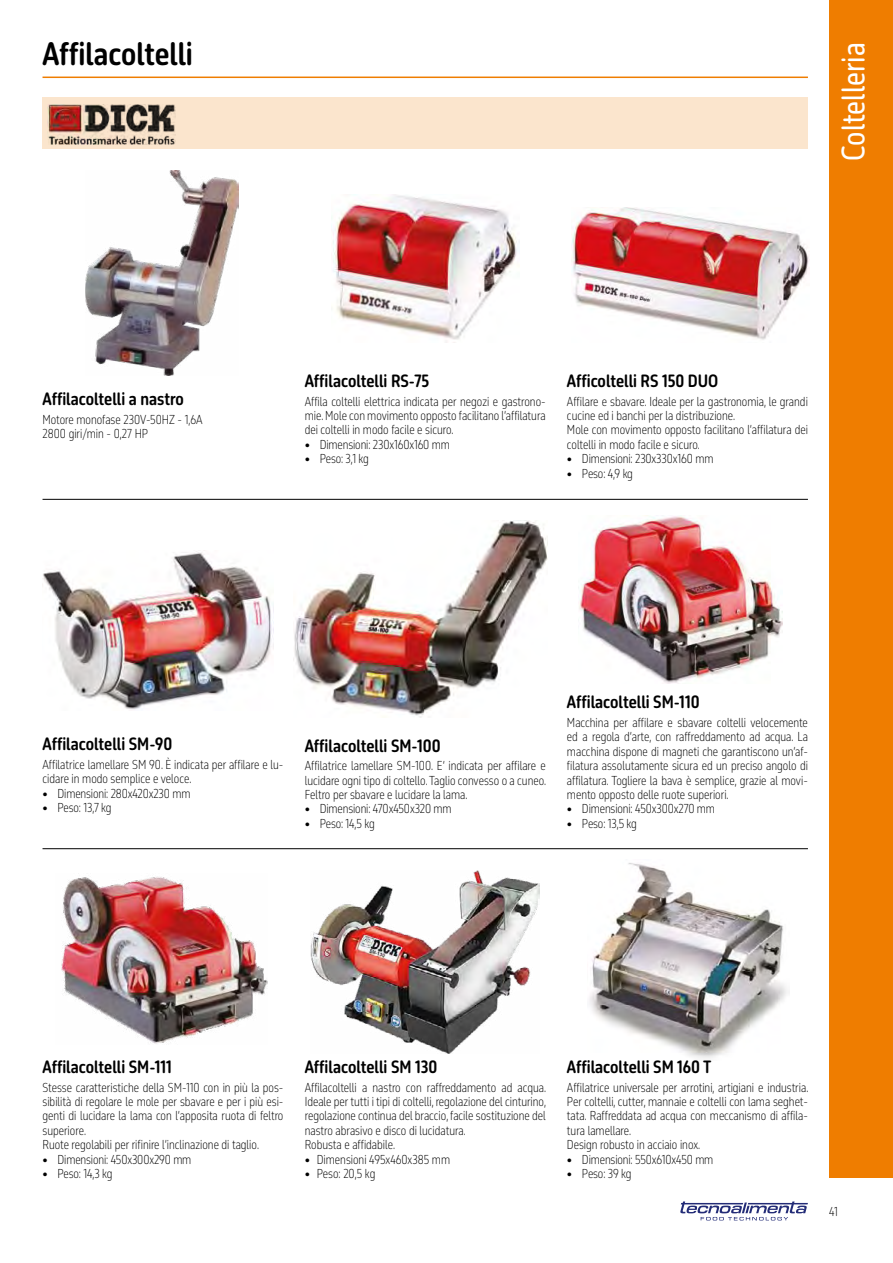
<style>
.page{position:relative;width:893px;height:1263px;background:#fff}
.page>*{position:absolute;margin:0;border:0;box-sizing:border-box;transform-origin:0 0}
.t1{font:700 30px "October Condensed DL";color:#000}
.t2{font:30px "October Condensed DL";color:#fff}
.t3{font:700 16.5px "October Condensed DL";color:#000}
.t4{font:200 12px/14.4px "October Condensed DL";color:#000}
</style>
<div class="page">
<svg style="left:680px;top:1201px;width:128px;height:19px"></svg>
<div style="left:829px;top:0;width:64px;height:1178px;background:#ef7d00"></div>
<hr style="left:43px;top:77px;width:765px;height:1px;background:#ef7d00">
<img style="left:589px;top:863px;width:198px;height:196px">
<hr style="left:43px;top:499px;width:765px;height:1px;background:#000">
<hr style="left:43px;top:848px;width:765px;height:1px;background:#000">
<img style="left:43px;top:551px;width:231px;height:159px">
<img style="left:294px;top:520px;width:253px;height:198px">
<img style="left:579px;top:515px;width:203px;height:169px">
<img style="left:61px;top:876px;width:207px;height:168px">
<img style="left:85px;top:170px;width:153px;height:206px">
<img style="left:333px;top:194px;width:187px;height:149px">
<img style="left:571px;top:207px;width:238px;height:133px">
<div style="left:43px;top:98px;width:765px;height:51px;background:#fbe5cd"></div>
<img style="left:48px;top:104px;width:127px;height:41px">
<img style="left:311px;top:870px;width:229px;height:183px">
<h1 class="t1" style="left:43px;top:35px;width:152px">Affilacoltelli</h1>
<h1 class="t2" style="left:834px;top:161px;width:119px;rotate:-90deg">Coltelleria</h1>
<h2 class="t3" style="left:43px;top:388px;width:143px">Affilacoltelli a nastro</h2>
<p class="t4" style="left:43px;top:412px;width:162px">Motore monofase 230V-50HZ - 1,6A<br>2800 giri/min - 0,27 HP</p>
<h2 class="t3" style="left:305px;top:370px;width:126px">Affilacoltelli RS-75</h2>
<p class="t4" style="left:305px;top:394px;width:242px;text-align:justify">Affila coltelli elettrica indicata per negozi e gastrono&shy;mie. Mole con movimento opposto facilitano l’affilatura dei coltelli in modo facile e sicuro.</p>
<p class="t4" style="left:305px;top:437px;width:147px">• Dimensioni: 230x160x160 mm</p>
<p class="t4" style="left:305px;top:452px;width:65px">• Peso: 3,1 kg</p>
<h2 class="t3" style="left:567px;top:370px;width:153px">Afficoltelli RS 150 DUO</h2>
<p class="t4" style="left:567px;top:394px;width:242px">Affilare e sbavare. Ideale per la gastronomia, le grandi cucine ed i banchi per la distribuzione.<br>Mole con movimento opposto facilitano l’affilatura dei coltelli in modo facile e sicuro.</p>
<p class="t4" style="left:567px;top:452px;width:148px">• Dimensioni: 230x330x160 mm</p>
<p class="t4" style="left:567px;top:466px;width:67px">• Peso: 4,9 kg</p>
<h2 class="t3" style="left:43px;top:733px;width:131px">Affilacoltelli SM-90</h2>
<p class="t4" style="left:43px;top:757px;width:242px">Affilatrice lamellare SM 90. È indicata per affilare e lu&shy;cidare in modo semplice e veloce.</p>
<p class="t4" style="left:43px;top:786px;width:149px">• Dimensioni: 280x420x230 mm</p>
<p class="t4" style="left:43px;top:800px;width:71px">• Peso: 13,7 kg</p>
<h2 class="t3" style="left:305px;top:735px;width:137px">Affilacoltelli SM-100</h2>
<p class="t4" style="left:305px;top:758px;width:243px;text-align:justify">Affilatrice lamellare SM-100. E’ indicata per affilare e lucidare ogni tipo di coltello. Taglio convesso o a cuneo.<br>Feltro per sbavare e lucidare la lama.</p>
<p class="t4" style="left:305px;top:802px;width:148px">• Dimensioni: 470x450x320 mm</p>
<p class="t4" style="left:305px;top:816px;width:71px">• Peso: 14,5 kg</p>
<h2 class="t3" style="left:567px;top:691px;width:134px">Affilacoltelli SM-110</h2>
<p class="t4" style="left:567px;top:715px;width:242px;text-align:justify">Macchina per affilare e sbavare coltelli velocemente ed a regola d’arte, con raffreddamento ad acqua. La macchina dispone di magneti che garantiscono un’af&shy;filatura assolutamente sicura ed un preciso angolo di affilatura. Togliere la bava è semplice, grazie al movi&shy;mento opposto delle ruote superiori.</p>
<p class="t4" style="left:567px;top:802px;width:150px">• Dimensioni: 450x300x270 mm</p>
<p class="t4" style="left:567px;top:816px;width:71px">• Peso: 13,5 kg</p>
<h2 class="t3" style="left:43px;top:1056px;width:131px">Affilacoltelli SM-111</h2>
<p class="t4" style="left:43px;top:1080px;width:242px">Stesse caratteristiche della SM-110 con in più la pos&shy;sibilità di regolare le mole per sbavare e per i più esi&shy;genti di lucidare la lama con l’apposita ruota di feltro superiore.<br>Ruote regolabili per rifinire l’inclinazione di taglio.</p>
<p class="t4" style="left:43px;top:1152px;width:150px">• Dimensioni: 450x300x290 mm</p>
<p class="t4" style="left:43px;top:1166px;width:71px">• Peso: 14,3 kg</p>
<h2 class="t3" style="left:305px;top:1056px;width:134px">Affilacoltelli SM 130</h2>
<p class="t4" style="left:305px;top:1080px;width:243px">Affilacoltelli a nastro con raffreddamento ad acqua.<br>Ideale per tutti i tipi di coltelli, regolazione del cinturino, regolazione continua del braccio, facile sostituzione del nastro abrasivo e disco di lucidatura.<br>Robusta e affidabile.</p>
<p class="t4" style="left:305px;top:1152px;width:147px">• Dimensioni 495x460x385 mm</p>
<p class="t4" style="left:305px;top:1166px;width:72px">• Peso: 20,5 kg</p>
<h2 class="t3" style="left:567px;top:1056px;width:146px">Affilacoltelli SM 160 T</h2>
<p class="t4" style="left:567px;top:1080px;width:243px">Affilatrice universale per arrotini, artigiani e industria.<br>Per coltelli, cutter, mannaie e coltelli con lama seghet&shy;tata. Raffreddata ad acqua con meccanismo di affila&shy;tura lamellare.<br>Design robusto in acciaio inox.</p>
<p class="t4" style="left:567px;top:1152px;width:148px">• Dimensioni: 550x610x450 mm</p>
<p class="t4" style="left:567px;top:1166px;width:66px">• Peso: 39 kg</p>
<p class="t4" style="left:829px;top:1204px;width:10px">41</p>
</div>
